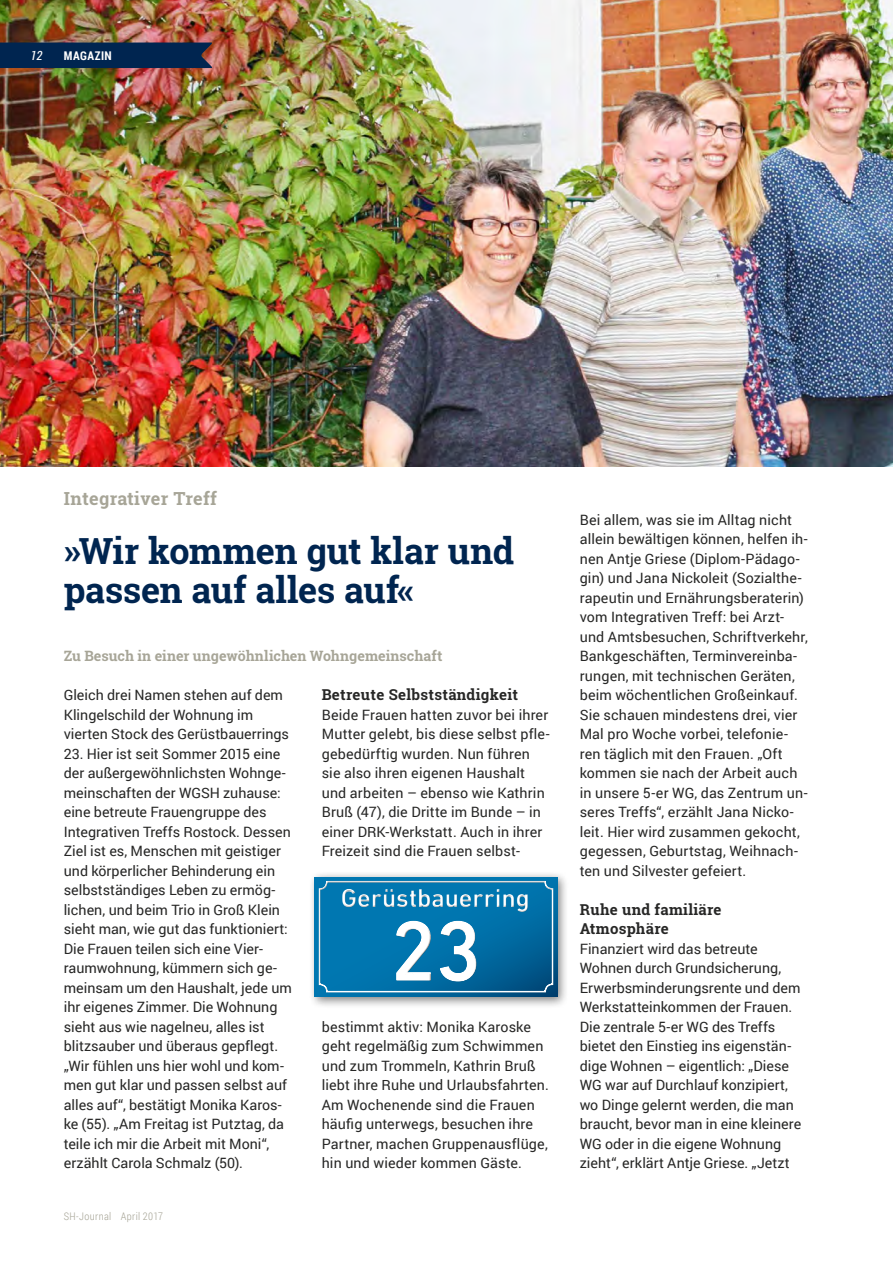
<style>
.page{position:relative;width:893px;height:1263px;background:#fff}
.page>*{position:absolute;margin:0;border:0;box-sizing:border-box;transform-origin:0 0}
.t1{font:500 87px "DIN Next LT Pro";color:#fff}
.t2{font:700 36px/39px "Roboto Slab";letter-spacing:-.01em;color:#002550}
.t3{font:500 26.25px "DIN Next LT Pro";letter-spacing:-.005em;color:#fff}
.t4{font:700 18px "Roboto Slab";letter-spacing:.02em;color:#a7a597}
.t5{font:700 15px/19.5px "Roboto Slab";letter-spacing:.02em;color:#272726}
.t6{font:14.25px/19.5px "Roboto";letter-spacing:.005em;color:#272726}
.t7{font:700 14.25px "Roboto Slab";color:#a7a597}
.t8{font:italic 12.75px "Roboto Condensed";color:#fff}
.t9{font:700 12px "Roboto Condensed";letter-spacing:.035em;color:#fff}
.t10{font:300 10.5px "Roboto Condensed";letter-spacing:.035em;color:#a7a597}
</style>
<div class="page">
<img style="left:0;top:0;width:893px;height:466px">
<div style="left:309px;top:871px;width:260px;height:138px;background:#000;opacity:.5"></div>
<svg style="left:315px;top:877px;width:242px;height:119px;background:#016fa7"></svg>
<div style="left:318px;top:881px;width:237px;height:113px;background:#000;opacity:.3"></div>
<div style="left:0;top:43px;width:213px;height:25px;background:#002550"></div>
<p class="t8" style="left:31px;top:46px;width:14px">12</p>
<p class="t9" style="left:64px;top:47px;width:50px">MAGAZIN</p>
<p class="t4" style="left:64px;top:486px;width:155px">Integrativer Treff</p>
<h2 class="t2" style="left:64px;top:531px;width:452px">»Wir kommen gut klar und passen auf alles auf«</h2>
<p class="t7" style="left:64px;top:646px;width:380px">Zu Besuch in einer ungewöhnlichen Wohngemeinschaft</p>
<p class="t6" style="left:64px;top:685px;width:227px">Gleich drei Namen stehen auf dem<br>Klingelschild der Wohnung im vierten Stock des Gerüstbauerrings</p>
<p class="t6" style="left:64px;top:743px;width:230px">23. Hier ist seit Sommer 2015 eine der außergewöhnlichsten Wohnge&shy;meinschaften der WGSH zuhause: eine betreute Frauengruppe des Integrativen Treffs Rostock. Dessen Ziel ist es, Menschen mit geistiger und körperlicher Behinderung ein selbstständiges Leben zu ermög&shy;lichen, und beim Trio in Groß Klein sieht man, wie gut das funktioniert:<br>Die Frauen teilen sich eine Vier&shy;raumwohnung, kümmern sich ge&shy;meinsam um den Haushalt, jede um ihr eigenes Zimmer. Die Wohnung sieht aus wie nagelneu, alles ist blitzsauber und überaus gepflegt. „Wir fühlen uns hier wohl und kom&shy;men gut klar und passen selbst auf alles auf“, bestätigt Monika Karos&shy;ke (55). „Am Freitag ist Putztag, da teile ich mir die Arbeit mit Moni“, erzählt Carola Schmalz (50).</p>
<p class="t10" style="left:64px;top:1209px;width:101px">SH-Journal April 2017</p>
<p class="t5" style="left:322px;top:685px;width:198px">Betreute Selbstständigkeit</p>
<p class="t6" style="left:322px;top:704px;width:229px">Beide Frauen hatten zuvor bei ihrer Mutter gelebt, bis diese selbst pfle&shy;gebedürftig wurden. Nun führen sie also ihren eigenen Haushalt und arbeiten – ebenso wie Kathrin Bruß (47), die Dritte im Bunde – in einer DRK-Werkstatt. Auch in ihrer Freizeit sind die Frauen selbst-</p>
<h3 class="t3" style="left:341px;top:882px;width:190px">Gerüstbauerring</h3>
<h1 class="t1" style="left:390px;top:901px;width:94px">23</h1>
<p class="t6" style="left:322px;top:1016px;width:229px">bestimmt aktiv: Monika Karoske geht regelmäßig zum Schwimmen und zum Trommeln, Kathrin Bruß liebt ihre Ruhe und Urlaubsfahrten.<br>Am Wochenende sind die Frauen häufig unterwegs, besuchen ihre<br>Partner, machen Gruppenausflüge, hin und wieder kommen Gäste.</p>
<p class="t6" style="left:580px;top:509px;width:230px">Bei allem, was sie im Alltag nicht allein bewältigen können, helfen ih&shy;nen Antje Griese (Diplom-Pädago&shy;gin) und Jana Nickoleit (Sozialthe&shy;rapeutin und Ernährungsberaterin) vom Integrativen Treff: bei Arzt&shy;und Amtsbesuchen, Schriftverkehr, Bankgeschäften, Terminvereinba&shy;rungen, mit technischen Geräten, beim wöchentlichen Großeinkauf.<br>Sie schauen mindestens drei, vier Mal pro Woche vorbei, telefonie&shy;ren täglich mit den Frauen. „Oft kommen sie nach der Arbeit auch in unsere 5-er WG, das Zentrum un&shy;seres Treffs“, erzählt Jana Nicko&shy;leit. Hier wird zusammen gekocht, gegessen, Geburtstag, Weihnach&shy;ten und Silvester gefeiert.</p>
<p class="t5" style="left:580px;top:899px;width:143px">Ruhe und familiäre<br>Atmosphäre</p>
<p class="t6" style="left:580px;top:938px;width:223px">Finanziert wird das betreute<br>Wohnen durch Grundsicherung,<br>Erwerbsminderungsrente und dem<br>Werkstatteinkommen der Frauen.<br>Die zentrale 5-er WG des Treffs bietet den Einstieg ins eigenstän&shy;dige Wohnen – eigentlich: „Diese<br>WG war auf Durchlauf konzipiert, wo Dinge gelernt werden, die man braucht, bevor man in eine kleinere<br>WG oder in die eigene Wohnung zieht“, erklärt Antje Griese. „Jetzt</p>
</div>
